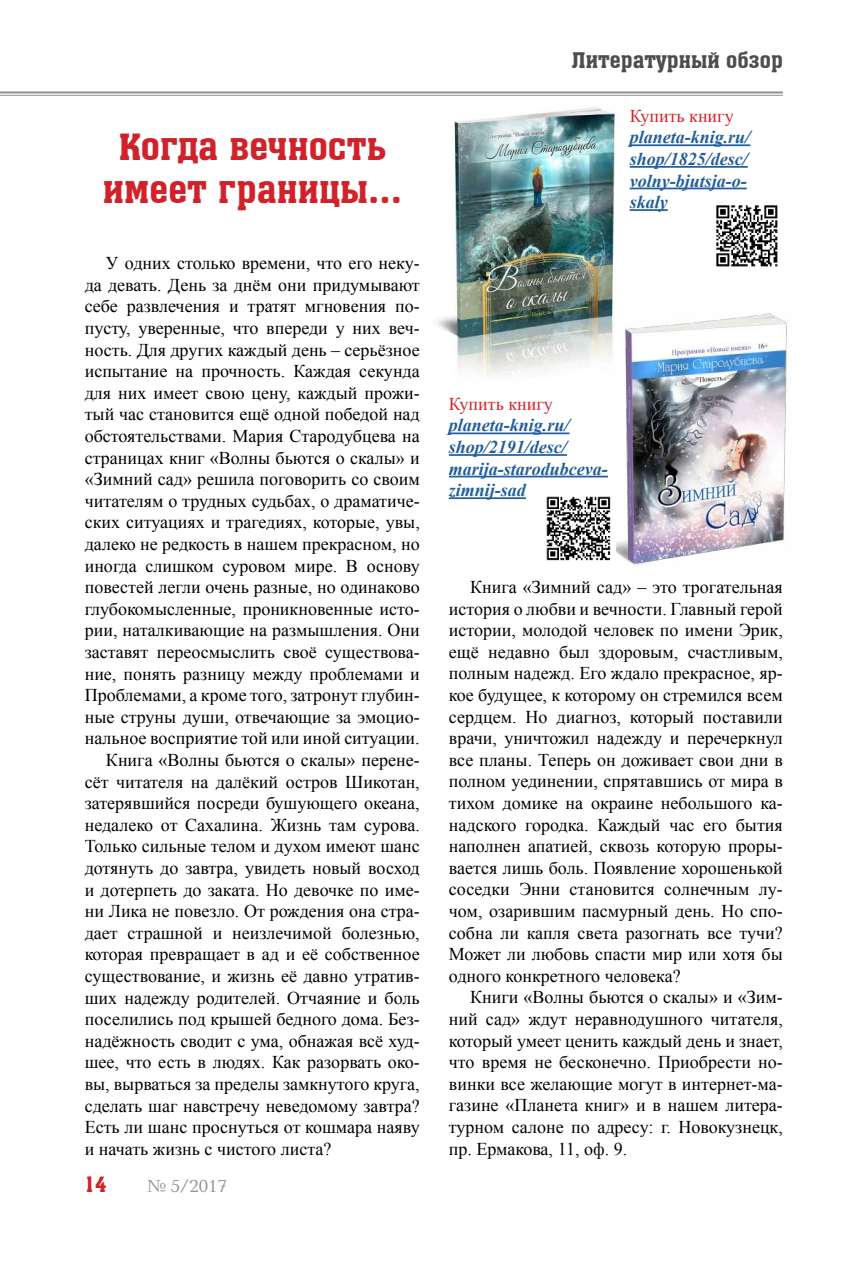
<style>
.page{position:relative;width:868px;height:1263px;background:#fff}
.page>*{position:absolute;margin:0;border:0;box-sizing:border-box;transform-origin:0 0}
.t1{font:36px/43.2px "a Assuan";color:#d12229;text-align:center}
.t2{font:21px "a Assuan";color:#4c4d4f}
.t3{font:21px "a Assuan";color:#d12229}
.t4{font:18px/21.6px "Times New Roman";color:#000;text-align:justify}
.t5{font:italic 700 18px/21.6px "Times New Roman";color:#205d9e}
.t6{font:18px "Times New Roman";color:#d12229}
.t7{font:18px "Baltica C";color:#939597}
</style>
<div class="page">
<hr style="left:0;top:91px;width:782px;height:3px;background:#939597">
<hr style="left:0;top:95px;width:782px;height:1px;background:#939597">
<img style="left:436px;top:107px;width:202px;height:269px">
<hr style="left:629px;top:144px;width:121px;height:2px;background:#205d9e">
<hr style="left:629px;top:166px;width:118px;height:2px;background:#205d9e">
<hr style="left:629px;top:188px;width:117px;height:1px;background:#205d9e">
<hr style="left:629px;top:209px;width:38px;height:2px;background:#205d9e">
<hr style="left:449px;top:432px;width:120px;height:2px;background:#205d9e">
<hr style="left:449px;top:454px;width:118px;height:2px;background:#205d9e">
<hr style="left:449px;top:476px;width:159px;height:1px;background:#205d9e">
<hr style="left:449px;top:497px;width:77px;height:2px;background:#205d9e">
<img style="left:602px;top:302px;width:186px;height:264px">
<img style="left:716px;top:205px;width:62px;height:62px">
<img style="left:546px;top:490px;width:69px;height:76px">
<h1 class="t1" style="left:103px;top:126px;width:300px">Когда вечность имеет границы...</h1>
<p class="t4" style="left:106px;top:252px;width:315px">У одних столько времени, что его неку-</p>
<p class="t4" style="left:85px;top:274px;width:336px">да девать. День за днём они придумывают</p>
<p class="t4" style="left:85px;top:295px;width:336px">себе развлечения и тратят мгновения по-</p>
<p class="t4" style="left:85px;top:317px;width:336px">пусту, уверенные, что впереди у них веч-</p>
<p class="t4" style="left:85px;top:338px;width:336px">ность. Для других каждый день – серьёзное</p>
<p class="t4" style="left:85px;top:360px;width:336px">испытание на прочность. Каждая секунда</p>
<p class="t4" style="left:85px;top:382px;width:336px">для них имеет свою цену, каждый прожи-</p>
<p class="t4" style="left:85px;top:403px;width:336px">тый час становится ещё одной победой над</p>
<p class="t4" style="left:85px;top:425px;width:336px">обстоятельствами. Мария Стародубцева на</p>
<p class="t4" style="left:85px;top:446px;width:336px">страницах книг «Волны бьются о скалы» и</p>
<p class="t4" style="left:85px;top:468px;width:336px">«Зимний сад» решила поговорить со своим</p>
<p class="t4" style="left:85px;top:490px;width:336px">читателям о трудных судьбах, о драматиче-</p>
<p class="t4" style="left:85px;top:511px;width:336px">ских ситуациях и трагедиях, которые, увы,</p>
<p class="t4" style="left:85px;top:533px;width:336px">далеко не редкость в нашем прекрасном, но</p>
<p class="t4" style="left:85px;top:554px;width:336px">иногда слишком суровом мире. В основу</p>
<p class="t4" style="left:85px;top:576px;width:336px">повестей легли очень разные, но одинаково</p>
<p class="t4" style="left:85px;top:598px;width:336px">глубокомысленные, проникновенные исто-</p>
<p class="t4" style="left:85px;top:619px;width:336px">рии, наталкивающие на размышления. Они</p>
<p class="t4" style="left:85px;top:641px;width:336px">заставят переосмыслить своё существова-</p>
<p class="t4" style="left:85px;top:662px;width:336px">ние, понять разницу между проблемами и</p>
<p class="t4" style="left:85px;top:684px;width:336px">Проблемами, а кроме того, затронут глубин-</p>
<p class="t4" style="left:85px;top:706px;width:336px">ные струны души, отвечающие за эмоцио-</p>
<p class="t4" style="left:85px;top:727px;width:336px">нальное восприятие той или иной ситуации.</p>
<p class="t4" style="left:106px;top:749px;width:315px">Книга «Волны бьются о скалы» перене-</p>
<p class="t4" style="left:85px;top:770px;width:336px">сёт читателя на далёкий остров Шикотан,</p>
<p class="t4" style="left:85px;top:792px;width:336px">затерявшийся посреди бушующего океана,</p>
<p class="t4" style="left:85px;top:814px;width:336px">недалеко от Сахалина. Жизнь там сурова.</p>
<p class="t4" style="left:85px;top:835px;width:336px">Только сильные телом и духом имеют шанс</p>
<p class="t4" style="left:85px;top:857px;width:336px">дотянуть до завтра, увидеть новый восход</p>
<p class="t4" style="left:85px;top:878px;width:336px">и дотерпеть до заката. Но девочке по име-</p>
<p class="t4" style="left:85px;top:900px;width:336px">ни Лика не повезло. От рождения она стра-</p>
<p class="t4" style="left:85px;top:922px;width:336px">дает страшной и неизлечимой болезнью,</p>
<p class="t4" style="left:85px;top:943px;width:336px">которая превращает в ад и её собственное</p>
<p class="t4" style="left:85px;top:965px;width:336px">существование, и жизнь её давно утратив-</p>
<p class="t4" style="left:85px;top:986px;width:336px">ших надежду родителей. Отчаяние и боль</p>
<p class="t4" style="left:85px;top:1008px;width:336px">поселились под крышей бедного дома. Без-</p>
<p class="t4" style="left:85px;top:1030px;width:336px">надёжность сводит с ума, обнажая всё худ-</p>
<p class="t4" style="left:85px;top:1051px;width:336px">шее, что есть в людях. Как разорвать око-</p>
<p class="t4" style="left:85px;top:1073px;width:336px">вы, вырваться за пределы замкнутого круга,</p>
<p class="t4" style="left:85px;top:1094px;width:336px">сделать шаг навстречу неведомому завтра?</p>
<p class="t4" style="left:85px;top:1116px;width:336px">Есть ли шанс проснуться от кошмара наяву</p>
<p class="t4" style="left:85px;top:1138px;width:248px">и начать жизнь с чистого листа?</p>
<p class="t3" style="left:84px;top:1172px;width:25px">14</p>
<p class="t7" style="left:147px;top:1175px;width:82px">№ 5/2017</p>
<p class="t2" style="left:572px;top:49px;width:212px">Литературный обзор</p>
<p class="t6" style="left:629px;top:104px;width:105px">Купить книгу</p>
<p class="t5" style="left:629px;top:128px;width:122px">planeta-knig.ru/ shop/1825/desc/ volny-bjutsja-o&shy;skaly</p>
<p class="t6" style="left:449px;top:392px;width:105px">Купить книгу</p>
<p class="t5" style="left:449px;top:416px;width:160px">planeta-knig.ru/ shop/2191/desc/ marija-starodubceva&shy;zimnij-sad</p>
<p class="t4" style="left:449px;top:576px;width:335px;text-indent:21px">Книга «Зимний сад» – это трогательная история о любви и вечности. Главный герой истории, молодой человек по имени Эрик, ещё недавно был здоровым, счастливым, полным надежд. Его ждало прекрасное, яр&shy;кое будущее, к которому он стремился всем сердцем. Но диагноз, который поставили врачи, уничтожил надежду и перечеркнул все планы. Теперь он доживает свои дни в полном уединении, спрятавшись от мира в тихом домике на окраине небольшого ка&shy;надского городка. Каждый час его бытия наполнен апатией, сквозь которую проры&shy;вается лишь боль. Появление хорошенькой соседки Энни становится солнечным лу&shy;чом, озарившим пасмурный день. Но спо&shy;собна ли капля света разогнать все тучи?<br>Может ли любовь спасти мир или хотя бы одного конкретного человека?</p>
<p class="t4" style="left:449px;top:986px;width:335px;text-indent:21px">Книги «Волны бьются о скалы» и «Зим&shy;ний сад» ждут неравнодушного читателя, который умеет ценить каждый день и знает, что время не бесконечно. Приобрести но&shy;винки все желающие могут в интернет-ма&shy;газине «Планета книг» и в нашем литера&shy;турном салоне по адресу: г. Новокузнецк, пр. Ермакова, 11, оф. 9.</p>
</div>
